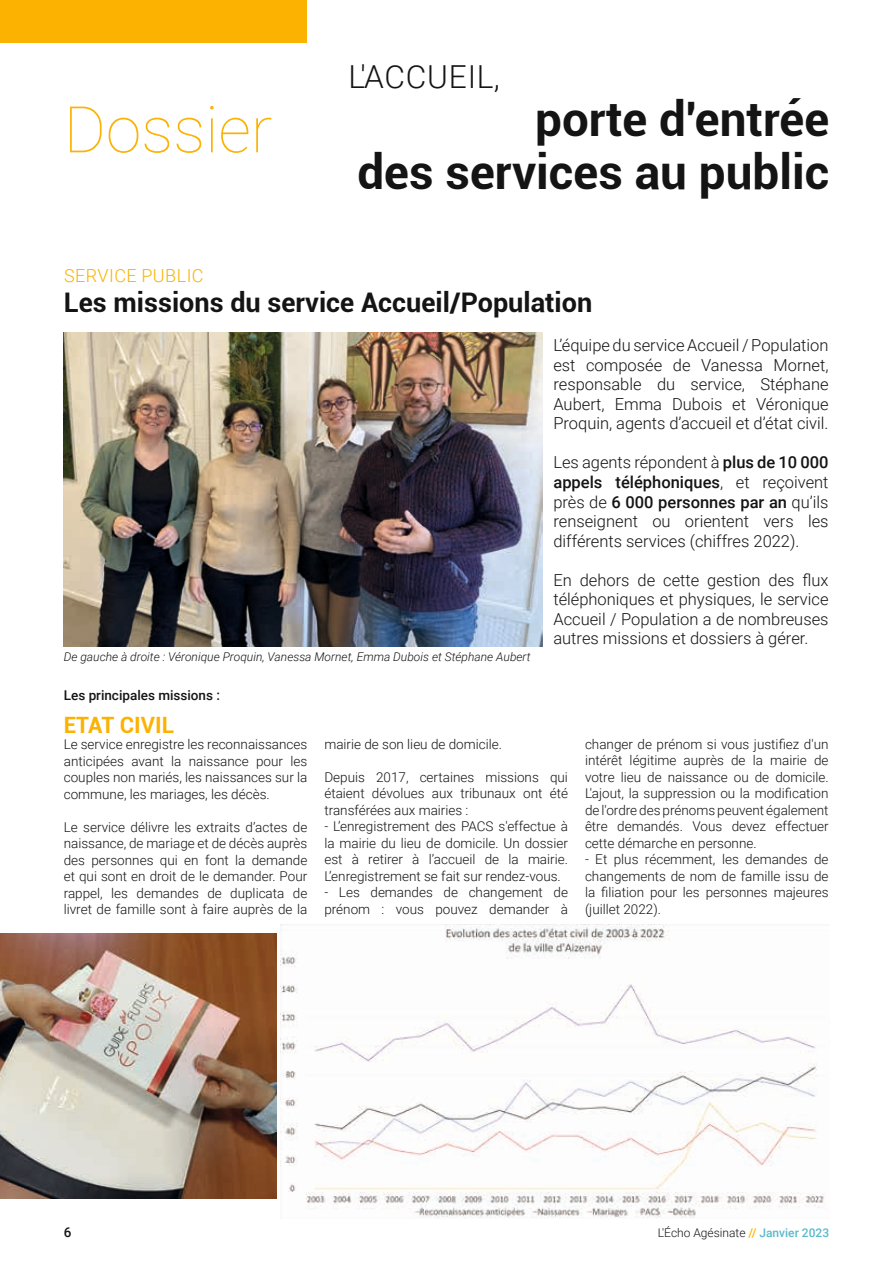
<style>
.page{position:relative;width:893px;height:1263px;background:#fff}
.page>*{position:absolute;margin:0;border:0;box-sizing:border-box;transform-origin:0 0}
.t1{font:100 64.35px "Roboto";color:#fbb200}
.t2{font:700 47.55px/52.8px "Roboto";color:#131413;text-align:right}
.t3{font:300 31.65px "Roboto";letter-spacing:.025em;color:#131413}
.t4{font:700 27px "Roboto";color:#131413}
.t5{font:700 22.5px "Roboto";color:#fbb200}
.t6{font:300 18px "Roboto";letter-spacing:.025em;color:#fbb200}
.t7{font:300 16.5px/19.5px "Roboto";color:#131413;text-align:justify}
.t8{font:300 13.5px/16.5px "Roboto";color:#131413;text-align:justify}
.t9{font:500 13.5px "Roboto";color:#131413}
.t10{font:italic 300 12px "Roboto";color:#131413}
.t11{font:300 12px "Roboto";color:#131413}
.s1{font-weight:500}
.s2{font-weight:500;color:#fbb200}
.s3{font-weight:500;color:#59bacb}
</style>
<div class="page">
<div style="left:0;top:0;width:306px;height:43px;background:#fbb200"></div>
<img style="left:64px;top:333px;width:478px;height:313px">
<img style="left:281px;top:924px;width:543px;height:294px">
<img style="left:0;top:934px;width:276px;height:264px">
<h1 class="t1" style="left:64px;top:84px;width:210px">Dossier</h1>
<h3 class="t3" style="left:349px;top:54px;width:153px">L'ACCUEIL,</h3>
<h2 class="t2" style="left:357px;top:91px;width:473px">porte d'entrée<br>des services au public</h2>
<h3 class="t6" style="left:64px;top:263px;width:141px">SERVICE PUBLIC</h3>
<h3 class="t4" style="left:64px;top:284px;width:530px">Les missions du service Accueil/Population</h3>
<p class="t7" style="left:553px;top:335px;width:277px">L’équipe du service Accueil / Population est composée de Vanessa Mornet, responsable du service, Stéphane Aubert, Emma Dubois et Véronique Proquin, agents d’accueil et d’état civil.</p>
<p class="t7" style="left:553px;top:452px;width:277px">Les agents répondent à <span class="s1">plus de 10 000 appels téléphoniques</span>, et reçoivent près de <span class="s1">6 000 personnes par an</span> qu’ils renseignent ou orientent vers les différents services (chiffres 2022).</p>
<p class="t7" style="left:553px;top:569px;width:277px">En dehors de cette gestion des flux téléphoniques et physiques, le service Accueil / Population a de nombreuses autres missions et dossiers à gérer.</p>
<p class="t10" style="left:64px;top:648px;width:468px">De gauche à droite : Véronique Proquin, Vanessa Mornet, Emma Dubois et Stéphane Aubert</p>
<p class="t9" style="left:64px;top:685px;width:158px">Les principales missions :</p>
<h3 class="t5" style="left:64px;top:709px;width:112px">ETAT CIVIL</h3>
<p class="t8" style="left:64px;top:735px;width:245px">Le service enregistre les reconnaissances anticipées avant la naissance pour les couples non mariés, les naissances sur la commune, les mariages, les décès.</p>
<p class="t8" style="left:64px;top:818px;width:245px">Le service délivre les extraits d’actes de naissance, de mariage et de décès auprès des personnes qui en font la demande et qui sont en droit de le demander. Pour rappel, les demandes de duplicata de livret de famille sont à faire auprès de la</p>
<p class="t8" style="left:324px;top:735px;width:179px">mairie de son lieu de domicile.</p>
<p class="t8" style="left:324px;top:768px;width:245px">Depuis 2017, certaines missions qui étaient dévolues aux tribunaux ont été transférées aux mairies :</p>
<p class="t8" style="left:324px;top:818px;width:245px">- L’enregistrement des PACS s'effectue à la mairie du lieu de domicile. Un dossier est à retirer à l’accueil de la mairie.<br>L’enregistrement se fait sur rendez-vous.</p>
<p class="t8" style="left:324px;top:884px;width:245px">- Les demandes de changement de prénom : vous pouvez demander à</p>
<p class="t8" style="left:585px;top:735px;width:245px">changer de prénom si vous justifiez d'un intérêt légitime auprès de la mairie de votre lieu de naissance ou de domicile.<br>L'ajout, la suppression ou la modification de l'ordre des prénoms peuvent également être demandés. Vous devez effectuer cette démarche en personne.</p>
<p class="t8" style="left:585px;top:851px;width:245px">- Et plus récemment, les demandes de changements de nom de famille issu de la filiation pour les personnes majeures (juillet 2022).</p>
<p class="t9" style="left:64px;top:1223px;width:9px">6</p>
<p class="t11" style="left:658px;top:1225px;width:173px">L'Écho Agésinate <span class="s2">//</span> <span class="s3">Janvier 2023</span></p>
</div>
